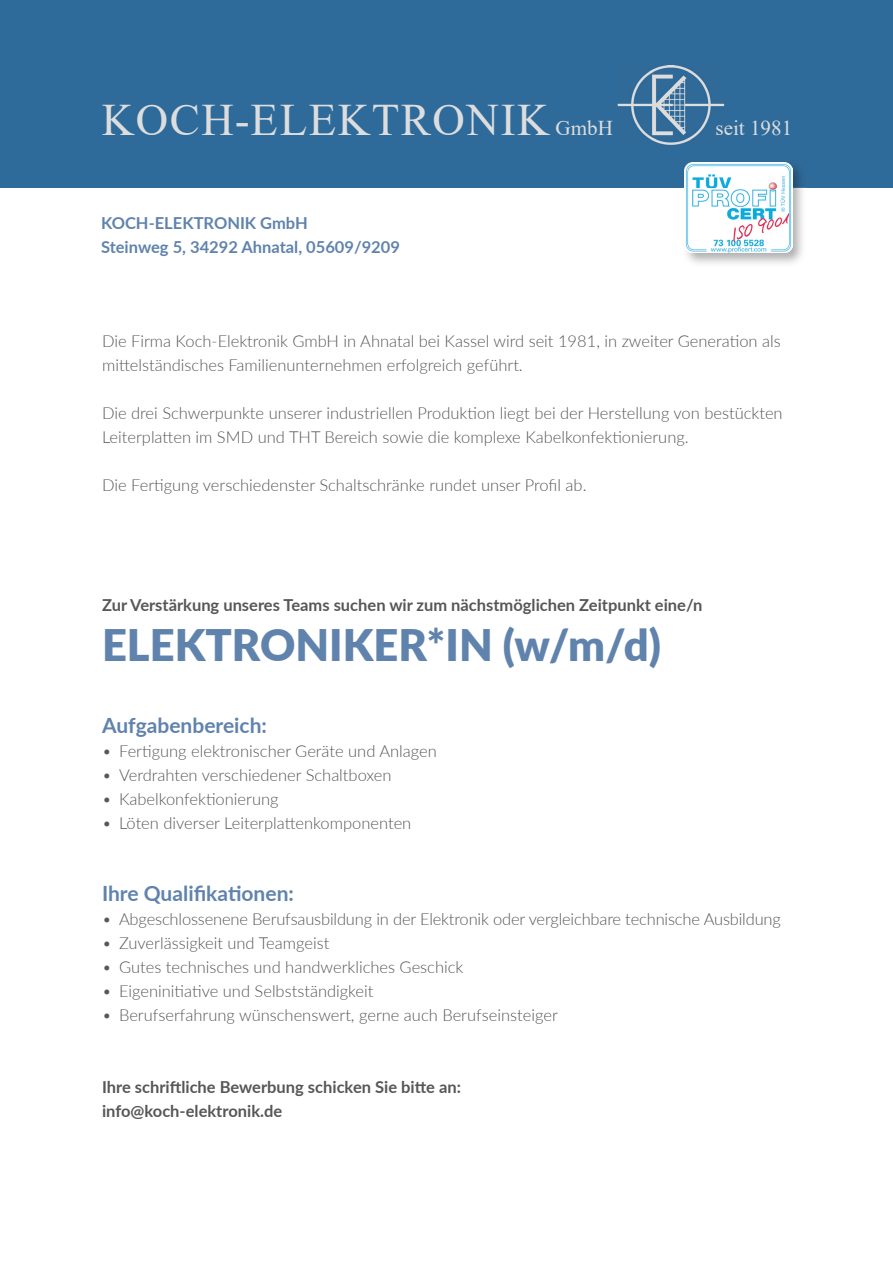
<style>
.page{position:relative;width:893px;height:1263px;background:#fff}
.page>*{position:absolute;margin:0;border:0;box-sizing:border-box;transform-origin:0 0}
.t1{font:45px "Times New Roman";letter-spacing:.035em;color:#ddddde}
.t2{font:900 43.5px "Lato";color:#6083ad}
.t3{font:21.15px "Times New Roman";color:#ddddde}
.t4{font:700 21px "Lato";color:#6083ad}
.t5{font:300 16.5px/24px "Lato";color:#575756}
.t6{font:700 16.5px/24px "Lato";color:#575756}
.t7{font:700 16.5px/24px "Lato";color:#6083ad}
.s1{font-size:21.15px}
</style>
<div class="page">
<div style="left:0;top:0;width:893px;height:188px;background:#2e6b9a"></div>
<img style="left:618px;top:66px;width:107px;height:79px">
<img style="left:682px;top:162px;width:125px;height:102px">
<img style="left:684px;top:163px;width:108px;height:90px">
<h1 class="t1" style="left:102px;top:88px;width:513px">KOCH-ELEKTRONIK <span class="s1">GmbH</span></h1>
<p class="t7" style="left:101px;top:210px;width:300px">KOCH-ELEKTRONIK GmbH<br>Steinweg 5, 34292 Ahnatal, 05609/9209</p>
<p class="t3" style="left:715px;top:113px;width:78px">seit 1981</p>
<p class="t5" style="left:102px;top:329px;width:680px">Die Firma Koch-Elektronik GmbH in Ahnatal bei Kassel wird seit 1981, in zweiter Generation als mittelständisches Familienunternehmen erfolgreich geführt.</p>
<p class="t5" style="left:102px;top:401px;width:682px">Die drei Schwerpunkte unserer industriellen Produktion liegt bei der Herstellung von bestückten<br>Leiterplatten im SMD und THT Bereich sowie die komplexe Kabelkonfektionierung.</p>
<p class="t5" style="left:102px;top:473px;width:486px">Die Fertigung verschiedenster Schaltschränke rundet unser Profil ab.</p>
<p class="t6" style="left:102px;top:592px;width:602px">Zur Verstärkung unseres Teams suchen wir zum nächstmöglichen Zeitpunkt eine/n</p>
<h2 class="t2" style="left:102px;top:612px;width:560px">ELEKTRONIKER*IN (w/m/d)</h2>
<p class="t4" style="left:102px;top:709px;width:166px">Aufgabenbereich:</p>
<p class="t5" style="left:102px;top:738px;width:336px">• Fertigung elektronischer Geräte und Anlagen</p>
<p class="t5" style="left:102px;top:762px;width:291px">• Verdrahten verschiedener Schaltboxen</p>
<p class="t5" style="left:102px;top:786px;width:178px">• Kabelkonfektionierung</p>
<p class="t5" style="left:102px;top:810px;width:311px">• Löten diverser Leiterplattenkomponenten</p>
<p class="t4" style="left:102px;top:877px;width:193px">Ihre Qualifikationen:</p>
<p class="t5" style="left:102px;top:906px;width:680px">• Abgeschlossenene Berufsausbildung in der Elektronik oder vergleichbare technische Ausbildung</p>
<p class="t5" style="left:102px;top:930px;width:229px">• Zuverlässigkeit und Teamgeist</p>
<p class="t5" style="left:102px;top:954px;width:363px">• Gutes technisches und handwerkliches Geschick</p>
<p class="t5" style="left:102px;top:978px;width:273px">• Eigeninitiative und Selbstständigkeit</p>
<p class="t5" style="left:102px;top:1002px;width:457px">• Berufserfahrung wünschenswert, gerne auch Berufseinsteiger</p>
<p class="t6" style="left:102px;top:1074px;width:360px">Ihre schriftliche Bewerbung schicken Sie bitte an: info@koch-elektronik.de</p>
</div>
